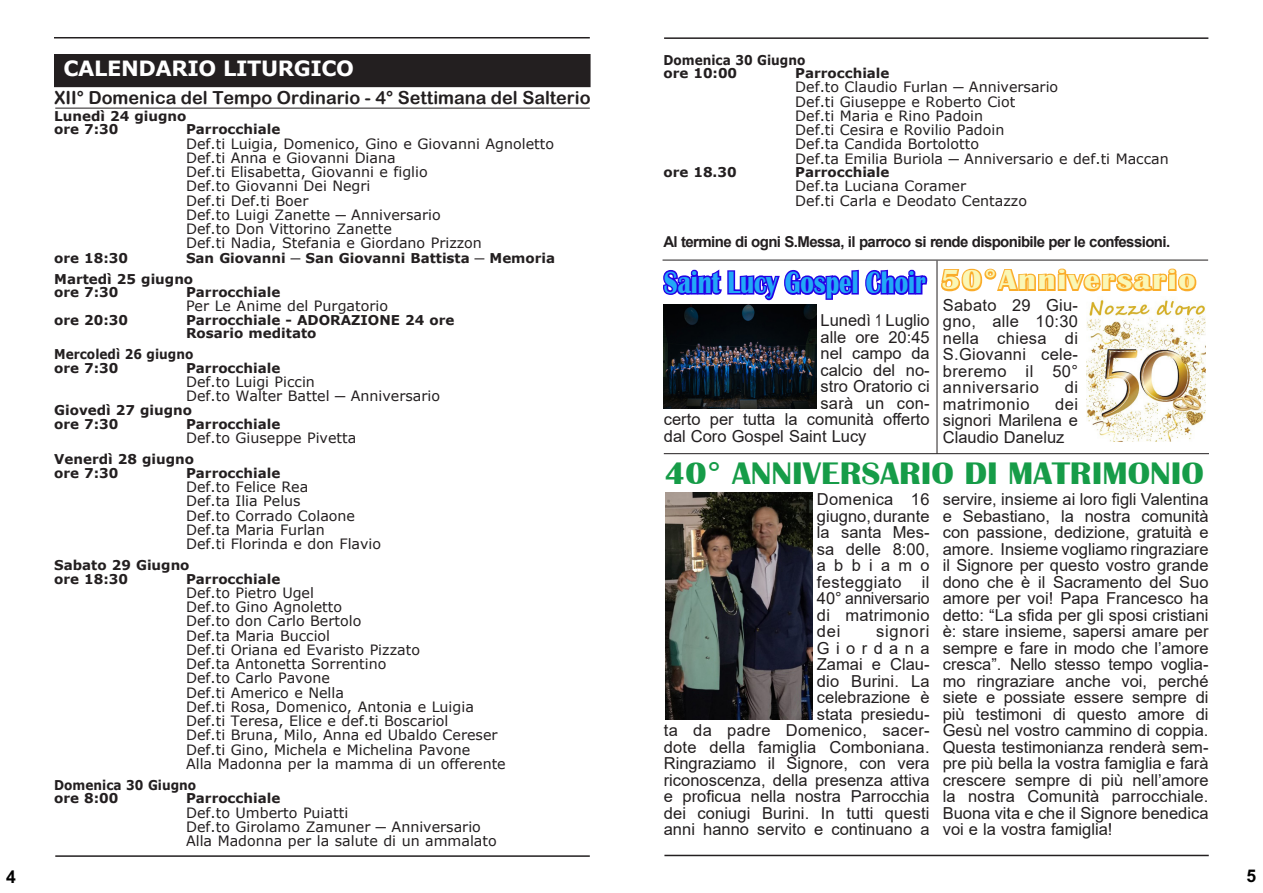
<style>
.page{position:relative;width:1263px;height:893px;background:#fff}
.page>*{position:absolute;margin:0;border:0;box-sizing:border-box;transform-origin:0 0}
.t1{font:700 32.1px "Britannic";color:#169c48;scale:1.08 1}
.t2{font:700 31.8px "Britannic";color:#22a8f7;scale:.8 1}
.t3{font:700 28.35px "Britannic";letter-spacing:.06em;color:#faf7b6;scale:1.11 1}
.t4{font:700 21px "Verdana";letter-spacing:-.02em;color:#fff}
.t5{font:18px "Arial Rounded MT Bold";color:#231f20}
.t6{font:700 17.55px "Arial";color:#000}
.t7{font:16.5px/16.5px "Arial";color:#231f20;text-align:justify}
.t8{font:16.5px "Arial";letter-spacing:.035em;color:#231f20}
.t9{font:700 15px "Arial";letter-spacing:-.04em;color:#231f20}
.t10{font:14.25px/14.2px "Verdana";color:#231f20}
.t11{font:700 13.5px/13.5px "Verdana";color:#231f20}
.t12{font:700 13.5px/13.5px "Verdana";color:#231f20;scale:.9 1}
</style>
<div class="page">
<hr style="left:55px;top:855px;width:535px;height:2px;background:#231f20">
<hr style="left:664px;top:855px;width:545px;height:1px;background:#231f20">
<hr style="left:664px;top:37px;width:544px;height:2px;background:#231f20">
<div style="left:55px;top:55px;width:535px;height:31px;background:#231f20"></div>
<div style="left:54px;top:54px;width:537px;height:33px;border:2px solid #231f20"></div>
<hr style="left:54px;top:37px;width:536px;height:1px;background:#231f20">
<hr style="left:55px;top:108px;width:535px;height:1px;background:#231f20">
<hr style="left:664px;top:453px;width:545px;height:1px;background:#231f20">
<hr style="left:662px;top:260px;width:546px;height:1px;background:#231f20">
<img style="left:665px;top:493px;width:148px;height:226px">
<svg style="left:663px;top:269px;width:265px;height:32px"></svg>
<img style="left:663px;top:305px;width:153px;height:103px">
<img style="left:1086px;top:300px;width:120px;height:142px">
<svg style="left:941px;top:268px;width:256px;height:24px"></svg>
<hr style="left:937px;top:261px;width:1px;height:193px;background:#231f20">
<p class="t4" style="left:64px;top:54px;width:292px">CALENDARIO LITURGICO</p>
<p class="t11" style="left:54px;top:109px;width:134px">Lunedì 24 giugno ore 7:30</p>
<p class="t5" style="left:55px;top:87px;width:537px">XII° Domenica del Tempo Ordinario - 4° Settimana del Salterio</p>
<p class="t11" style="left:186px;top:122px;width:96px">Parrocchiale</p>
<p class="t10" style="left:186px;top:136px;width:370px">Def.ti Luigia, Domenico, Gino e Giovanni Agnoletto Def.ti Anna e Giovanni Diana<br>Def.ti Elisabetta, Giovanni e figlio<br>Def.to Giovanni Dei Negri<br>Def.ti Def.ti Boer<br>Def.to Luigi Zanette ─ Anniversario<br>Def.to Don Vittorino Zanette<br>Def.ti Nadia, Stefania e Giordano Prizzon</p>
<p class="t11" style="left:54px;top:247px;width:502px;line-height:21px;text-indent:132px">San Giovanni ─ San Giovanni Battista ─ Memoria<br>Martedì 25 giugno</p>
<p class="t11" style="left:54px;top:285px;width:66px">ore 7:30</p>
<p class="t11" style="left:186px;top:285px;width:96px">Parrocchiale</p>
<p class="t10" style="left:186px;top:299px;width:203px">Per Le Anime del Purgatorio</p>
<p class="t11" style="left:54px;top:313px;width:75px">ore 20:30</p>
<p class="t11" style="left:186px;top:313px;width:270px">Parrocchiale - ADORAZIONE 24 ore<br>Rosario meditato</p>
<p class="t12" style="left:54px;top:347px;width:156px">Mercoledì 26 giugno ore 7:30</p>
<p class="t11" style="left:54px;top:251px;width:75px">ore 18:30</p>
<p class="t11" style="left:186px;top:361px;width:96px">Parrocchiale</p>
<p class="t10" style="left:186px;top:375px;width:256px">Def.to Luigi Piccin<br>Def.to Walter Battel ─ Anniversario</p>
<p class="t11" style="left:54px;top:403px;width:139px;line-height:14.2px">Giovedì 27 giugno ore 7:30</p>
<p class="t11" style="left:186px;top:417px;width:96px">Parrocchiale</p>
<p class="t10" style="left:186px;top:431px;width:172px">Def.to Giuseppe Pivetta</p>
<p class="t11" style="left:54px;top:452px;width:141px">Venerdì 28 giugno ore 7:30</p>
<p class="t11" style="left:186px;top:466px;width:96px">Parrocchiale</p>
<p class="t10" style="left:186px;top:480px;width:197px">Def.to Felice Rea<br>Def.ta Ilia Pelus<br>Def.to Corrado Colaone<br>Def.ta Maria Furlan<br>Def.ti Florinda e don Flavio</p>
<p class="t11" style="left:54px;top:558px;width:137px">Sabato 29 Giugno ore 18:30</p>
<p class="t11" style="left:186px;top:572px;width:96px">Parrocchiale</p>
<p class="t10" style="left:186px;top:585px;width:321px">Def.to Pietro Ugel<br>Def.to Gino Agnoletto<br>Def.to don Carlo Bertolo<br>Def.ta Maria Bucciol<br>Def.ti Oriana ed Evaristo Pizzato<br>Def.ta Antonetta Sorrentino<br>Def.to Carlo Pavone<br>Def.ti Americo e Nella<br>Def.ti Rosa, Domenico, Antonia e Luigia<br>Def.ti Teresa, Elice e def.ti Boscariol<br>Def.ti Bruna, Milo, Anna ed Ubaldo Cereser<br>Def.ti Gino, Michela e Michelina Pavone<br>Alla Madonna per la mamma di un offerente</p>
<p class="t12" style="left:54px;top:778px;width:159px">Domenica 30 Giugno ore 8:00</p>
<p class="t11" style="left:186px;top:791px;width:96px">Parrocchiale</p>
<p class="t10" style="left:186px;top:805px;width:312px">Def.to Umberto Puiatti<br>Def.to Girolamo Zamuner ─ Anniversario<br>Alla Madonna per la salute di un ammalato</p>
<p class="t12" style="left:663px;top:53px;width:159px">Domenica 30 Giugno ore 10:00</p>
<p class="t11" style="left:795px;top:66px;width:96px">Parrocchiale</p>
<p class="t10" style="left:795px;top:80px;width:375px">Def.to Claudio Furlan ─ Anniversario<br>Def.ti Giuseppe e Roberto Ciot<br>Def.ti Maria e Rino Padoin<br>Def.ti Cesira e Rovilio Padoin<br>Def.ta Candida Bortolotto<br>Def.ta Emilia Buriola ─ Anniversario e def.ti Maccan</p>
<p class="t11" style="left:663px;top:165px;width:75px">ore 18.30</p>
<p class="t11" style="left:795px;top:165px;width:96px">Parrocchiale</p>
<p class="t10" style="left:795px;top:179px;width:233px">Def.ta Luciana Coramer<br>Def.ti Carla e Deodato Centazzo</p>
<p class="t9" style="left:663px;top:231px;width:508px">Al termine di ogni S.Messa, il parroco si rende disponibile per le confessioni.</p>
<h2 class="t2" style="left:664px;top:265px;width:329px">Saint Lucy Gospel Choir</h2>
<p class="t7" style="left:820px;top:312px;width:111px">Lunedì 1 Luglio</p>
<p class="t7" style="left:820px;top:328px;width:111px">alle ore 20:45</p>
<p class="t7" style="left:820px;top:345px;width:111px">nel campo da</p>
<p class="t7" style="left:820px;top:361px;width:111px">calcio del no-</p>
<p class="t7" style="left:820px;top:378px;width:111px">stro Oratorio ci</p>
<p class="t7" style="left:820px;top:394px;width:111px">sarà un con-</p>
<p class="t7" style="left:664px;top:411px;width:267px">certo per tutta la comunità offerto</p>
<p class="t7" style="left:664px;top:427px;width:204px">dal Coro Gospel Saint Lucy</p>
<h3 class="t3" style="left:941px;top:264px;width:231px">50°Anniversario</h3>
<p class="t7" style="left:943px;top:296px;width:137px">Sabato 29 Giu&shy;gno, alle 10:30 nella chiesa di S.Giovanni cele&shy;breremo il 50° anniversario</p>
<p class="t7" style="left:1065px;top:379px;width:15px">di</p>
<p class="t7" style="left:943px;top:395px;width:137px;text-indent:112px">dei signori Marilena e Claudio Daneluz</p>
<p class="t8" style="left:943px;top:392px;width:88px">matrimonio</p>
<h1 class="t1" style="left:664px;top:455px;width:501px">40° ANNIVERSARIO DI MATRIMONIO</h1>
<p class="t7" style="left:817px;top:491px;width:114px">Domenica 16 giugno, durante la santa Mes&shy;sa delle 8:00, abbiamo festeggiato il 40° anniversario di matrimonio dei</p>
<p class="t7" style="left:943px;top:491px;width:267px">servire, insieme ai loro figli Valentina e Sebastiano, la nostra comunità con passione, dedizione, gratuità e amore. Insieme vogliamo ringraziare il Signore per questo vostro grande dono che è il Sacramento del Suo amore per voi! Papa Francesco ha detto: “La sfida per gli sposi cristiani è: stare insieme, sapersi amare per sempre e fare in modo che l’amore cresca”. Nello stesso tempo voglia&shy;mo ringraziare anche voi, perché siete e possiate essere sempre di più testimoni di questo amore di Gesù nel vostro cammino di coppia.<br>Questa testimonianza renderà sem&shy;pre più bella la vostra famiglia e farà crescere sempre di più nell’amore la nostra Comunità parrocchiale.<br>Buona vita e che il Signore benedica voi e la vostra famiglia!</p>
<p class="t7" style="left:664px;top:623px;width:267px;text-align:right">signori<br>Giordana<br>Zamai e Clau-<br>dio Burini. La<br>celebrazione è<br>stata presiedu-<br>ta da padre Domenico, sacer&shy;dote della famiglia Comboniana.<br>Ringraziamo il Signore, con vera riconoscenza, della presenza attiva e proficua nella nostra Parrocchia dei coniugi Burini. In tutti questi anni hanno servito e continuano a</p>
<p class="t6" style="left:6px;top:867px;width:11px">4</p>
<p class="t6" style="left:1246px;top:866px;width:11px">5</p>
</div>
